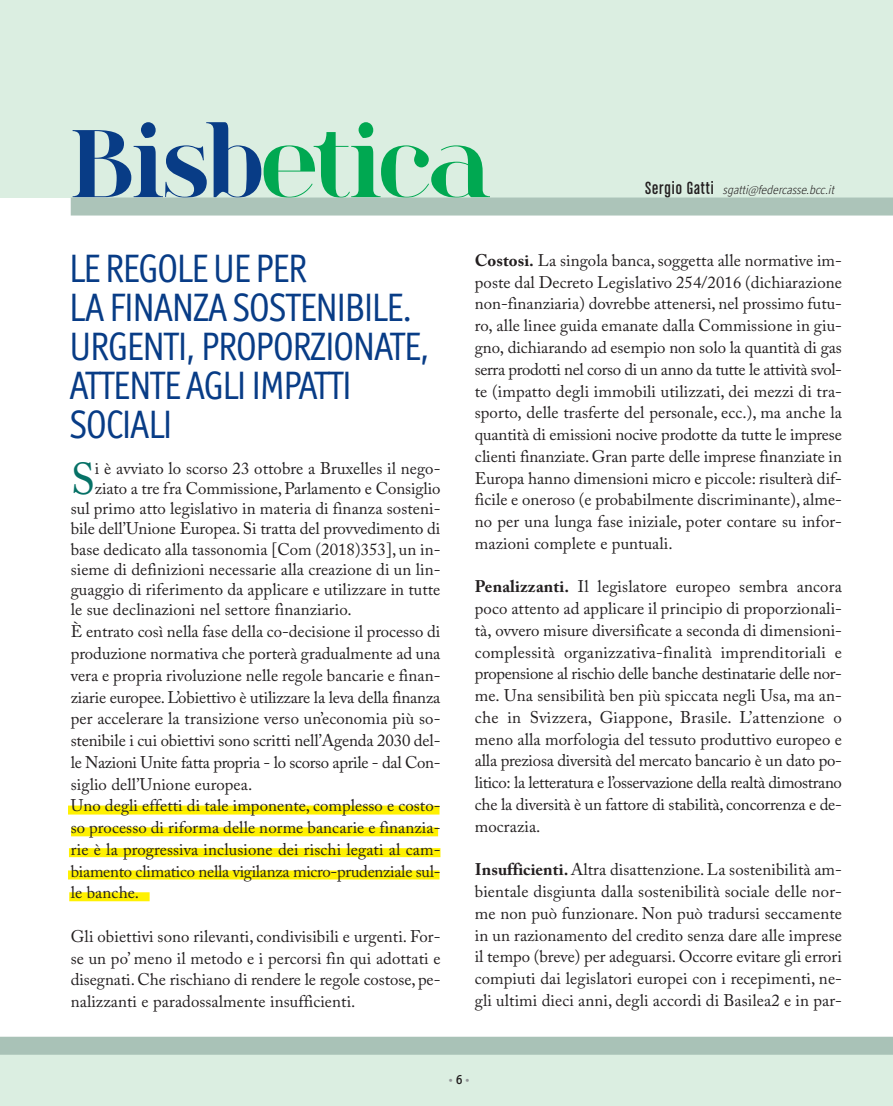
<style>
.page{position:relative;width:893px;height:1106px;background:#dbeee1}
.page>*{position:absolute;margin:0;border:0;box-sizing:border-box;transform-origin:0 0}
.t1{font:700 101.1px "spinwerad";letter-spacing:-.015em;color:#00a851;scale:.93 1}
.t2{font:44.25px "Adobe Caslon Pro";color:#067166}
.t3{font:39.75px/39px "Officina Display ITC Std";letter-spacing:-.025em;color:#083c86;scale:.95 1}
.t4{font:16.8px/21.8px "Adobe Caslon Pro";letter-spacing:.005em;color:#231f20;text-align:justify}
.t5{font:italic 300 12.75px "Officina Display ITC Std";color:#231f20}
.t6{font:10.5px "Officina Sans ITC Std";color:#939598}
.s1{color:#083c86}
.s2{font-family:"Chalet Comprime Cologne Sixty";font-weight:400;font-style:normal;font-size:18.75px}
.s3{font-weight:700}
.s4{font-weight:500;font-size:13.5px;color:#231f20}
</style>
<div class="page">
<div style="left:0;top:198px;width:893px;height:855px;background:#fff"></div>
<div style="left:71px;top:197px;width:822px;height:18px;background:#acc4b9"></div>
<div style="left:0;top:1036px;width:893px;height:18px;background:#a9c2b7"></div>
<div style="left:69px;top:848px;width:371px;height:9px;background:#fff101"></div>
<div style="left:68px;top:870px;width:371px;height:9px;background:#fff101"></div>
<div style="left:71px;top:827px;width:367px;height:9px;background:#fff101"></div>
<div style="left:68px;top:805px;width:371px;height:9px;background:#fff101"></div>
<div style="left:69px;top:892px;width:81px;height:9px;background:#fff101"></div>
<h1 class="t1" style="left:71px;top:103px;width:454px"><span class="s1">Bisb</span>etica</h1>
<p class="t5" style="left:645px;top:186px;width:193px"><span class="s2">S e r g i o G a t t i</span> sgatti@federcasse.bcc.it</p>
<h3 class="t3" style="left:70px;top:252px;width:381px">LE REGOLE UE PER<br>LA FINANZA SOSTENIBILE.<br>URGENTI, PROPORZIONATE,<br>ATTENTEAGLI IMPATTI<br>SOCIALI</h3>
<h2 class="t2" style="left:71px;top:462px;width:26px">S</h2>
<p class="t4" style="left:95px;top:459px;width:347px">i è avviato lo scorso 23 ottobre a Bruxelles il nego-</p>
<p class="t4" style="left:95px;top:479px;width:347px">ziato a tre fra Commissione,Parlamento e Consiglio</p>
<p class="t4" style="left:71px;top:499px;width:371px">sul primo atto legislativo in materia di finanza sosteni-</p>
<p class="t4" style="left:71px;top:520px;width:371px">bile dell’Unione Europea. Si tratta del provvedimento di</p>
<p class="t4" style="left:71px;top:540px;width:371px">base dedicato alla tassonomia [Com (2018)353], un in-</p>
<p class="t4" style="left:71px;top:560px;width:371px">sieme di definizioni necessarie alla creazione di un lin-</p>
<p class="t4" style="left:71px;top:580px;width:371px">guaggio di riferimento da applicare e utilizzare in tutte</p>
<p class="t4" style="left:71px;top:601px;width:282px">le sue declinazioni nel settore finanziario.</p>
<p class="t4" style="left:71px;top:622px;width:371px;text-align:left">È entrato così nella fase della co-decisione il processo di produzione normativa che porterà gradualmente ad una vera e propria rivoluzione nelle regole bancarie e finan&shy;ziarie europee.L’obiettivo è utilizzare la leva della finanza per accelerare la transizione verso un’economia più so&shy;stenibile i cui obiettivi sono scritti nell’Agenda 2030 del&shy;le Nazioni Unite fatta propria - lo scorso aprile - dal Con&shy;siglio dell’Unione europea.<br>Uno degli effetti di tale imponente, complesso e costo&shy;so processo di riforma delle norme bancarie e finanzia&shy;rie è la progressiva inclusione dei rischi legati al cam&shy;biamento climatico nella vigilanza micro-prudenziale sul&shy;le banche.</p>
<p class="t4" style="left:71px;top:927px;width:371px">Gli obiettivi sono rilevanti, condivisibili e urgenti. For&shy;se un po’ meno il metodo e i percorsi fin qui adottati e disegnati.Che rischiano di rendere le regole costose, pe&shy;nalizzanti e paradossalmente insufficienti.</p>
<p class="t4" style="left:475px;top:251px;width:369px"><span class="s3">Costosi.</span> La singola banca,soggetta alle normative im&shy;poste dal Decreto Legislativo 254/2016 (dichiarazione non-finanziaria) dovrebbe attenersi, nel prossimo futu&shy;ro, alle linee guida emanate dalla Commissione in giu&shy;gno, dichiarando ad esempio non solo la quantità di gas serra prodotti nel corso di un anno da tutte le attività svol&shy;te (impatto degli immobili utilizzati, dei mezzi di tra&shy;sporto, delle trasferte del personale, ecc.), ma anche la quantità di emissioni nocive prodotte da tutte le imprese clienti finanziate. Gran parte delle imprese finanziate in Europa hanno dimensioni micro e piccole: risulterà dif&shy;ficile e oneroso (e probabilmente discriminante), alme&shy;no per una lunga fase iniziale, poter contare su infor&shy;mazioni complete e puntuali.</p>
<p class="t4" style="left:475px;top:578px;width:369px"><span class="s3">Penalizzanti.</span> Il legislatore europeo sembra ancora poco attento ad applicare il principio di proporzionali&shy;tà, ovvero misure diversificate a seconda di dimensioni&shy;complessità organizzativa-finalità imprenditoriali e propensione al rischio delle banche destinatarie delle nor&shy;me. Una sensibilità ben più spiccata negli Usa, ma an&shy;che in Svizzera, Giappone, Brasile. L’attenzione o meno alla morfologia del tessuto produttivo europeo e alla preziosa diversità del mercato bancario è un dato po&shy;litico: la letteratura e l’osservazione della realtà dimostrano che la diversità è un fattore di stabilità, concorrenza e de&shy;mocrazia.</p>
<p class="t4" style="left:475px;top:860px;width:369px"><span class="s3">Insufficienti.</span> Altra disattenzione.La sostenibilità am&shy;bientale disgiunta dalla sostenibilità sociale delle nor&shy;me non può funzionare. Non può tradursi seccamente in un razionamento del credito senza dare alle imprese il tempo (breve) per adeguarsi. Occorre evitare gli errori compiuti dai legislatori europei con i recepimenti, ne&shy;gli ultimi dieci anni, degli accordi di Basilea2 e in par-</p>
<p class="t6" style="left:448px;top:1076px;width:23px">•<span class="s4">6</span>•</p>
</div>
